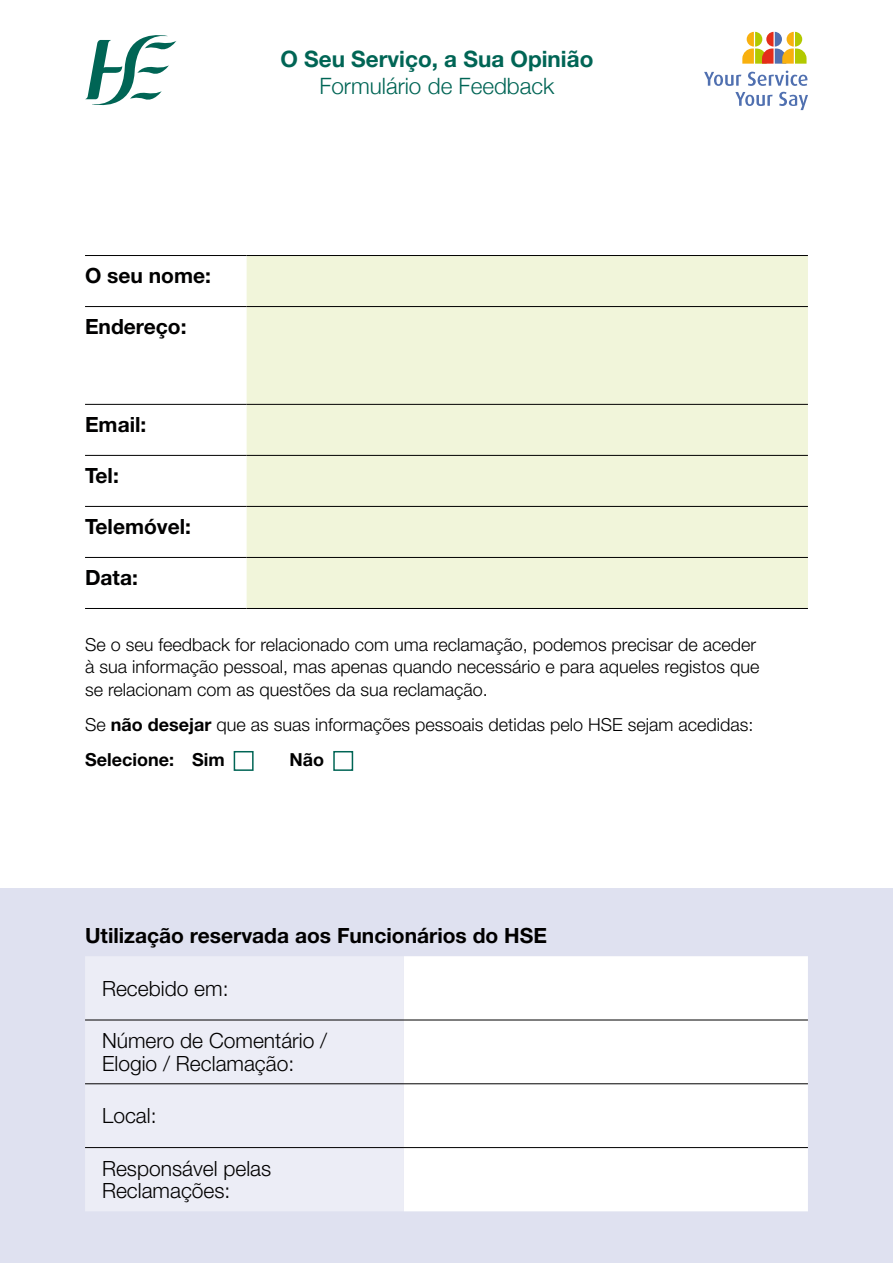
<style>
.page{position:relative;width:893px;height:1263px;background:#fff}
.page>*{position:absolute;margin:0;border:0;box-sizing:border-box;transform-origin:0 0}
.t1{font:700 22.5px/27px "Helvetica Neue";color:#006555;text-align:center}
.Head_4_-_web{font:700 21px "Helvetica Neue LT Std";color:#010000}
.t2{font:300 21px/22.5px "Helvetica Neue LT Std";color:#010000}
.Body_-_web{font:300 18px/22.5px "Helvetica Neue LT Std";color:#010000}
.Body_-_web-2{font:700 18px "Helvetica Neue LT Std";color:#010000}
.s1{font-weight:300}
.s2{font-weight:700}
</style>
<div class="page">
<div style="left:0;top:889px;width:893px;height:374px;background:#dfe1f0"></div>
<svg style="left:85px;top:35px;width:91px;height:71px"></svg>
<svg style="left:704px;top:72px;width:37px;height:14px"></svg>
<svg style="left:748px;top:71px;width:60px;height:15px"></svg>
<svg style="left:735px;top:92px;width:38px;height:14px"></svg>
<svg style="left:779px;top:92px;width:29px;height:18px"></svg>
<svg style="left:742px;top:32px;width:64px;height:32px"></svg>
<div style="left:85px;top:957px;width:319px;height:254px;background:#ecedf6"></div>
<div style="left:404px;top:956px;width:404px;height:255px;background:#fff"></div>
<hr style="left:85px;top:1020px;width:319px;height:1px;background:#010000">
<hr style="left:404px;top:1020px;width:404px;height:1px;background:#010000">
<hr style="left:85px;top:1083px;width:319px;height:1px;background:#010000">
<hr style="left:404px;top:1083px;width:404px;height:1px;background:#010000">
<hr style="left:85px;top:1147px;width:319px;height:1px;background:#010000">
<hr style="left:404px;top:1147px;width:404px;height:1px;background:#010000">
<div style="left:247px;top:256px;width:561px;height:352px;background:#f1f5da"></div>
<hr style="left:85px;top:255px;width:162px;height:1px;background:#010000">
<hr style="left:247px;top:255px;width:561px;height:1px;background:#010000">
<hr style="left:85px;top:306px;width:162px;height:1px;background:#010000">
<hr style="left:247px;top:306px;width:561px;height:1px;background:#010000">
<hr style="left:85px;top:404px;width:162px;height:1px;background:#010000">
<hr style="left:247px;top:404px;width:561px;height:1px;background:#010000">
<hr style="left:85px;top:455px;width:162px;height:1px;background:#010000">
<hr style="left:247px;top:455px;width:561px;height:1px;background:#010000">
<hr style="left:85px;top:506px;width:162px;height:1px;background:#010000">
<hr style="left:247px;top:506px;width:561px;height:1px;background:#010000">
<hr style="left:85px;top:557px;width:162px;height:1px;background:#010000">
<hr style="left:247px;top:557px;width:561px;height:1px;background:#010000">
<hr style="left:85px;top:608px;width:162px;height:1px;background:#010000">
<hr style="left:247px;top:608px;width:561px;height:1px;background:#010000">
<div style="left:234px;top:751px;width:20px;height:20px;border:2px solid #006555"></div>
<div style="left:333px;top:751px;width:20px;height:20px;border:2px solid #006555"></div>
<p class="Head_4_-_web" style="left:85px;top:263px;width:127px">O seu nome:</p>
<p class="Head_4_-_web" style="left:85px;top:314px;width:103px">Endereço:</p>
<p class="Head_4_-_web" style="left:85px;top:412px;width:63px">Email:</p>
<p class="Head_4_-_web" style="left:85px;top:463px;width:35px">Tel:</p>
<p class="Head_4_-_web" style="left:85px;top:514px;width:108px">Telemóvel:</p>
<p class="Head_4_-_web" style="left:85px;top:565px;width:54px">Data:</p>
<p class="t1" style="left:280px;top:46px;width:314px">O Seu Serviço, a Sua Opinião<br><span class="s1">Formulário de Feedback</span></p>
<p class="Body_-_web" style="left:85px;top:633px;width:676px">Se o seu feedback for relacionado com uma reclamação, podemos precisar de aceder à sua informação pessoal, mas apenas quando necessário e para aqueles registos que se relacionam com as questões da sua reclamação.</p>
<p class="Body_-_web" style="left:85px;top:713px;width:670px">Se <span class="s2">não desejar</span> que as suas informações pessoais detidas pelo HSE sejam acedidas:</p>
<p class="Body_-_web-2" style="left:85px;top:749px;width:141px">Selecione: Sim</p>
<p class="Body_-_web-2" style="left:290px;top:749px;width:36px">Não</p>
<p class="Head_4_-_web" style="left:85px;top:923px;width:463px">Utilização reservada aos Funcionários do HSE</p>
<p class="t2" style="left:102px;top:976px;width:128px">Recebido em:</p>
<p class="t2" style="left:102px;top:1029px;width:227px">Número de Comentário /<br>Elogio / Reclamação:</p>
<p class="t2" style="left:102px;top:1104px;width:56px">Local:</p>
<p class="t2" style="left:102px;top:1156px;width:171px">Responsável pelas<br>Reclamações:</p>
</div>
